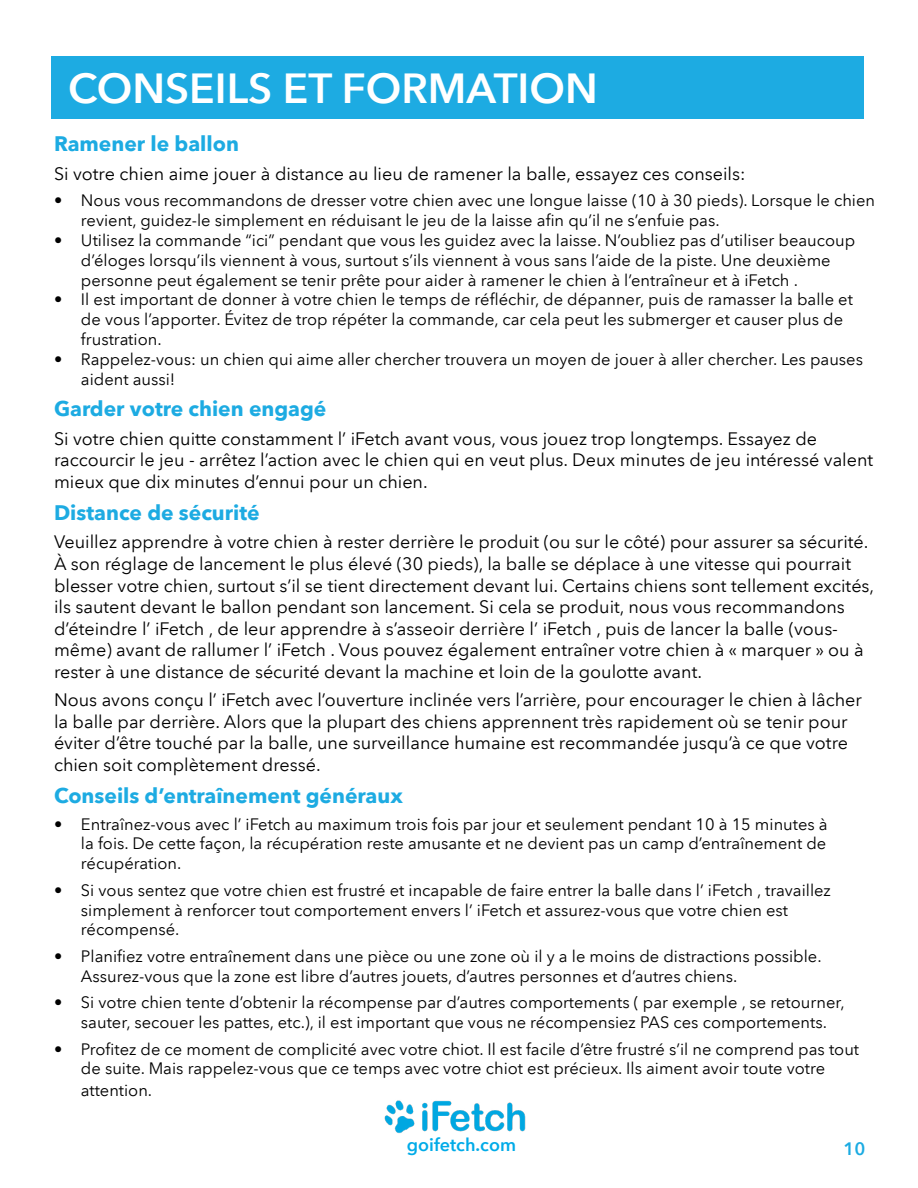
<style>
.page{position:relative;width:918px;height:1188px;background:#fff}
.page>*{position:absolute;margin:0;border:0;box-sizing:border-box;transform-origin:0 0}
.t1{font:600 42px "Avenir Next LT Pro";color:#fff}
.t2{font:700 21px "Avenir Next LT Pro";color:#1dabe2}
.t3{font:18px/21.6px "Avenir Next LT Pro";color:#000}
.t4{font:600 18px "Avenir Next LT Pro";color:#00abe8}
.t5{font:600 18px "Avenir Next LT Pro";color:#1babe2}
.t6{font:16.5px/19.8px "Avenir Next LT Pro";color:#000}
</style>
<div class="page">
<img style="left:384px;top:1100px;width:142px;height:33px">
<div style="left:52px;top:56px;width:812px;height:62px;background:#1dabe2"></div>
<h1 class="t1" style="left:68px;top:62px;width:531px">CONSEILS ET FORMATION</h1>
<p class="t2" style="left:54px;top:131px;width:186px">Ramener le ballon</p>
<p class="t3" style="left:54px;top:163px;width:693px">Si votre chien aime jouer à distance au lieu de ramener la balle, essayez ces conseils:</p>
<p class="t6" style="left:81px;top:191px;width:796px;text-indent:-27px">• Nous vous recommandons de dresser votre chien avec une longue laisse (10 à 30 pieds). Lorsque le chien revient, guidez-le simplement en réduisant le jeu de la laisse afin qu’il ne s’enfuie pas.</p>
<p class="t6" style="left:81px;top:230px;width:776px;text-indent:-27px">• Utilisez la commande “ici” pendant que vous les guidez avec la laisse. N’oubliez pas d’utiliser beaucoup d’éloges lorsqu’ils viennent à vous, surtout s’ils viennent à vous sans l’aide de la piste. Une deuxième personne peut également se tenir prête pour aider à ramener le chien à l’entraîneur et à iFetch .</p>
<p class="t6" style="left:81px;top:290px;width:773px;text-indent:-27px">• Il est important de donner à votre chien le temps de réfléchir, de dépanner, puis de ramasser la balle et de vous l’apporter. Évitez de trop répéter la commande, car cela peut les submerger et causer plus de frustration.</p>
<p class="t6" style="left:81px;top:349px;width:784px;text-indent:-27px">• Rappelez-vous: un chien qui aime aller chercher trouvera un moyen de jouer à aller chercher. Les pauses aident aussi!</p>
<p class="t2" style="left:54px;top:396px;width:274px">Garder votre chien engagé</p>
<p class="t3" style="left:54px;top:428px;width:821px">Si votre chien quitte constamment l’ iFetch avant vous, vous jouez trop longtemps. Essayez de raccourcir le jeu - arrêtez l’action avec le chien qui en veut plus. Deux minutes de jeu intéressé valent mieux que dix minutes d’ennui pour un chien.</p>
<p class="t2" style="left:54px;top:500px;width:207px">Distance de sécurité</p>
<p class="t3" style="left:54px;top:531px;width:822px">Veuillez apprendre à votre chien à rester derrière le produit (ou sur le côté) pour assurer sa sécurité.<br>À son réglage de lancement le plus élevé (30 pieds), la balle se déplace à une vitesse qui pourrait blesser votre chien, surtout s’il se tient directement devant lui. Certains chiens sont tellement excités, ils sautent devant le ballon pendant son lancement. Si cela se produit, nous vous recommandons d’éteindre l’ iFetch , de leur apprendre à s’asseoir derrière l’ iFetch , puis de lancer la balle (vous&shy;même) avant de rallumer l’ iFetch . Vous pouvez également entraîner votre chien à « marquer » ou à rester à une distance de sécurité devant la machine et loin de la goulotte avant.</p>
<p class="t3" style="left:54px;top:689px;width:810px">Nous avons conçu l’ iFetch avec l’ouverture inclinée vers l’arrière, pour encourager le chien à lâcher la balle par derrière. Alors que la plupart des chiens apprennent très rapidement où se tenir pour éviter d’être touché par la balle, une surveillance humaine est recommandée jusqu’à ce que votre chien soit complètement dressé.</p>
<p class="t2" style="left:54px;top:783px;width:350px">Conseils d’entraînement généraux</p>
<p class="t6" style="left:81px;top:814px;width:748px;text-align:justify;text-indent:-27px">• Entraînez-vous avec l’ iFetch au maximum trois fois par jour et seulement pendant 10 à 15 minutes à la fois. De cette façon, la récupération reste amusante et ne devient pas un camp d’entraînement de récupération.</p>
<p class="t6" style="left:81px;top:880px;width:751px;text-indent:-27px">• Si vous sentez que votre chien est frustré et incapable de faire entrer la balle dans l’ iFetch , travaillez simplement à renforcer tout comportement envers l’ iFetch et assurez-vous que votre chien est récompensé.</p>
<p class="t6" style="left:81px;top:946px;width:742px;text-indent:-27px">• Planifiez votre entraînement dans une pièce ou une zone où il y a le moins de distractions possible.<br>Assurez-vous que la zone est libre d’autres jouets, d’autres personnes et d’autres chiens.</p>
<p class="t6" style="left:54px;top:993px;width:792px;text-align:center">• Si votre chien tente d’obtenir la récompense par d’autres comportements ( par exemple , se retourner, sauter, secouer les pattes, etc.), il est important que vous ne récompensiez PAS ces comportements.</p>
<p class="t6" style="left:54px;top:1039px;width:807px;text-align:center">• Profitez de ce moment de complicité avec votre chiot. Il est facile d’être frustré s’il ne comprend pas tout de suite. Mais rappelez-vous que ce temps avec votre chiot est précieux. Ils aiment avoir toute votre</p>
<p class="t6" style="left:81px;top:1080px;width:73px">attention.</p>
<p class="t4" style="left:407px;top:1134px;width:111px">goifetch.com</p>
<p class="t5" style="left:844px;top:1138px;width:23px">10</p>
</div>
